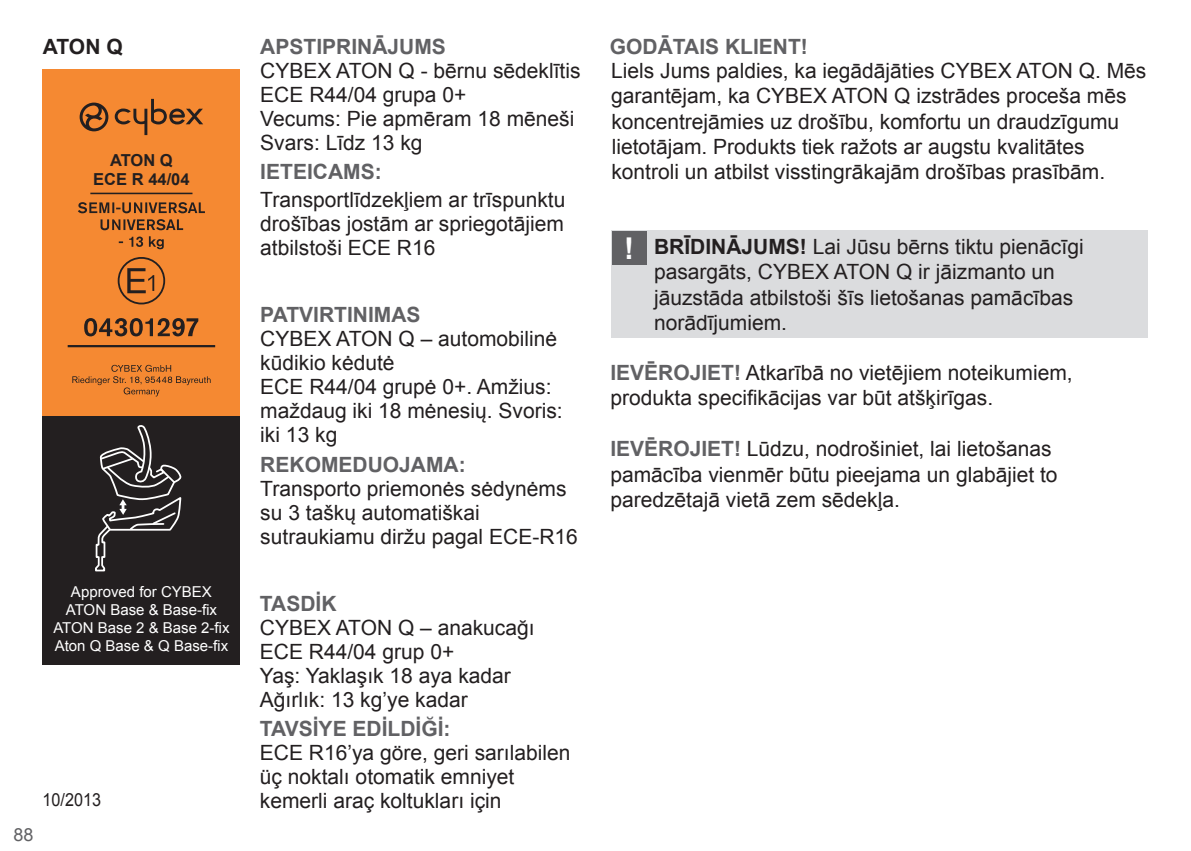
<style>
.page{position:relative;width:1191px;height:851px;background:#fff}
.page>*{position:absolute;margin:0;border:0;box-sizing:border-box;transform-origin:0 0}
.t1{font:700 30px "Arial";color:#fff}
.t2{font:21px/24px "Arial";color:#231f20}
.t3{font:700 21px "Arial";color:#616164}
.t4{font:700 21px "Arial";color:#231f20}
.t5{font:18px "Arial";color:#231f20;scale:.9 1}
.t6{font:18px "Arial";color:#616164}
.t7{font:700 16.5px/19.2px "Arial";color:#231f20;text-align:center}
.t8{font:15px/18px "Arial";color:#fff;text-align:center}
.s1{font-weight:700}
.s2{font-weight:700;color:#616164}
</style>
<div class="page">
<div style="left:611px;top:230px;width:536px;height:108px;background:#dbdcde"></div>
<div style="left:612px;top:231px;width:35px;height:34px;background:#616164"></div>
<div style="left:43px;top:69px;width:197px;height:348px;background:#f58932"></div>
<svg style="left:115px;top:99px;width:88px;height:36px"></svg>
<svg style="left:80px;top:103px;width:28px;height:28px"></svg>
<svg style="left:119px;top:236px;width:45px;height:13px"></svg>
<svg style="left:100px;top:219px;width:83px;height:11px"></svg>
<svg style="left:78px;top:202px;width:127px;height:11px"></svg>
<svg style="left:90px;top:193px;width:102px;height:1px"></svg>
<svg style="left:117px;top:257px;width:49px;height:48px"></svg>
<svg style="left:68px;top:345px;width:147px;height:2px"></svg>
<svg style="left:84px;top:318px;width:114px;height:18px"></svg>
<svg style="left:72px;top:365px;width:139px;height:31px"></svg>
<div style="left:43px;top:416px;width:197px;height:248px;background:#231f20"></div>
<svg style="left:95px;top:425px;width:87px;height:146px"></svg>
<p class="t4" style="left:43px;top:32px;width:81px">ATO N Q</p>
<p class="t7" style="left:93px;top:151px;width:98px">ATO N Q<br>ECE R 44/04</p>
<p class="t3" style="left:260px;top:32px;width:187px">APSTIPRINĀJUMS</p>
<p class="t2" style="left:260px;top:58px;width:322px">CYBEX ATON Q - bērnu sēdeklītis<br>ECE R44/04 grupa 0+<br>Vecums: Pie apmēram 18 mēneši<br>Svars: Līdz 13 kg</p>
<p class="t3" style="left:260px;top:158px;width:20px">IETE</p>
<p class="t3" style="left:307px;top:158px;width:76px">ICAMS:</p>
<p class="t2" style="left:260px;top:188px;width:306px;text-align:justify">Transportlīdzekļiem ar trīspunktu drošības jostām ar spriegotājiem atbilstoši ECE R16</p>
<p class="t3" style="left:260px;top:301px;width:99px">PATVIRTINIM</p>
<p class="t3" style="left:391px;top:301px;width:29px">AS</p>
<p class="t2" style="left:260px;top:327px;width:304px">CYBEX ATON Q – automobilinė kūdikio kėdutė<br>ECE R44/04 grupė 0+. Amžius: maždaug iki 18 mėnesių. Svoris: iki 13 kg</p>
<p class="t3" style="left:260px;top:450px;width:207px">REKOMEDUOJAMA:</p>
<p class="t2" style="left:260px;top:476px;width:319px">Transporto priemonės sėdynėms su 3 taškų automatiškai sutraukiamu diržu pagal ECE-R16</p>
<p class="t6" style="left:13px;top:822px;width:22px">88</p>
<p class="t8" style="left:53px;top:583px;width:178px">Approved for CYBEX<br>ATON Base &amp; Base-fix<br>ATON Base 2 &amp; Base 2-fix<br>Aton Q Base &amp; Q Base-fix</p>
<p class="t3" style="left:260px;top:589px;width:78px">TASD İK</p>
<p class="t2" style="left:260px;top:615px;width:276px">CYBEX ATON Q – anakucağı<br>ECE R44/04 grup 0+<br>Yaş: Yaklaşık 18 aya kadar<br>Ağırlık: 13 kg’ye kadar</p>
<p class="t3" style="left:260px;top:715px;width:192px">TAVSİYE EDİLDİĞİ:</p>
<p class="t2" style="left:260px;top:741px;width:312px">ECE R16’ya göre, geri sarılabilen üç noktalı otomatik emniyet</p>
<p class="t5" style="left:43px;top:787px;width:67px">10/2013</p>
<p class="t2" style="left:260px;top:789px;width:243px">kemerli araç koltukları için</p>
<p class="t3" style="left:610px;top:32px;width:63px">GO DĀTA</p>
<p class="t3" style="left:699px;top:32px;width:110px">IS KLIENT!</p>
<p class="t2" style="left:611px;top:58px;width:536px;line-height:25.2px">Liels Jums paldies, ka iegādājāties CYBEX ATON Q. Mēs garantējam, ka CYBEX ATON Q izstrādes proceša mēs koncentrejāmies uz drošību, komfortu un draudzīgumu lietotājam. Produkts tiek ražots ar augstu kvalitātes kontroli un atbilst visstingrākajām drošības prasībām.</p>
<h1 class="t1" style="left:624px;top:228px;width:11px">!</h1>
<p class="t2" style="left:654px;top:234px;width:431px;line-height:25.2px"><span class="s1">BRĪDINĀJUMS!</span> Lai Jūsu bērns tiktu pienācīgi pasargāts, CYBEX ATON Q ir jāizmanto un jāuzstāda atbilstoši šīs lietošanas pamācības norādījumiem.</p>
<p class="t2" style="left:610px;top:360px;width:464px;line-height:25.2px"><span class="s2">IEVĒROJIET!</span> Atkarībā no vietējiem noteikumiem, produkta specifikācijas var būt atšķirīgas.</p>
<p class="t2" style="left:610px;top:436px;width:449px;line-height:25.2px"><span class="s2">IEVĒROJIET!</span> Lūdzu, nodrošiniet, lai lietošanas pamācība vienmēr būtu pieejama un glabājiet to paredzētajā vietā zem sēdekļa.</p>
</div>
